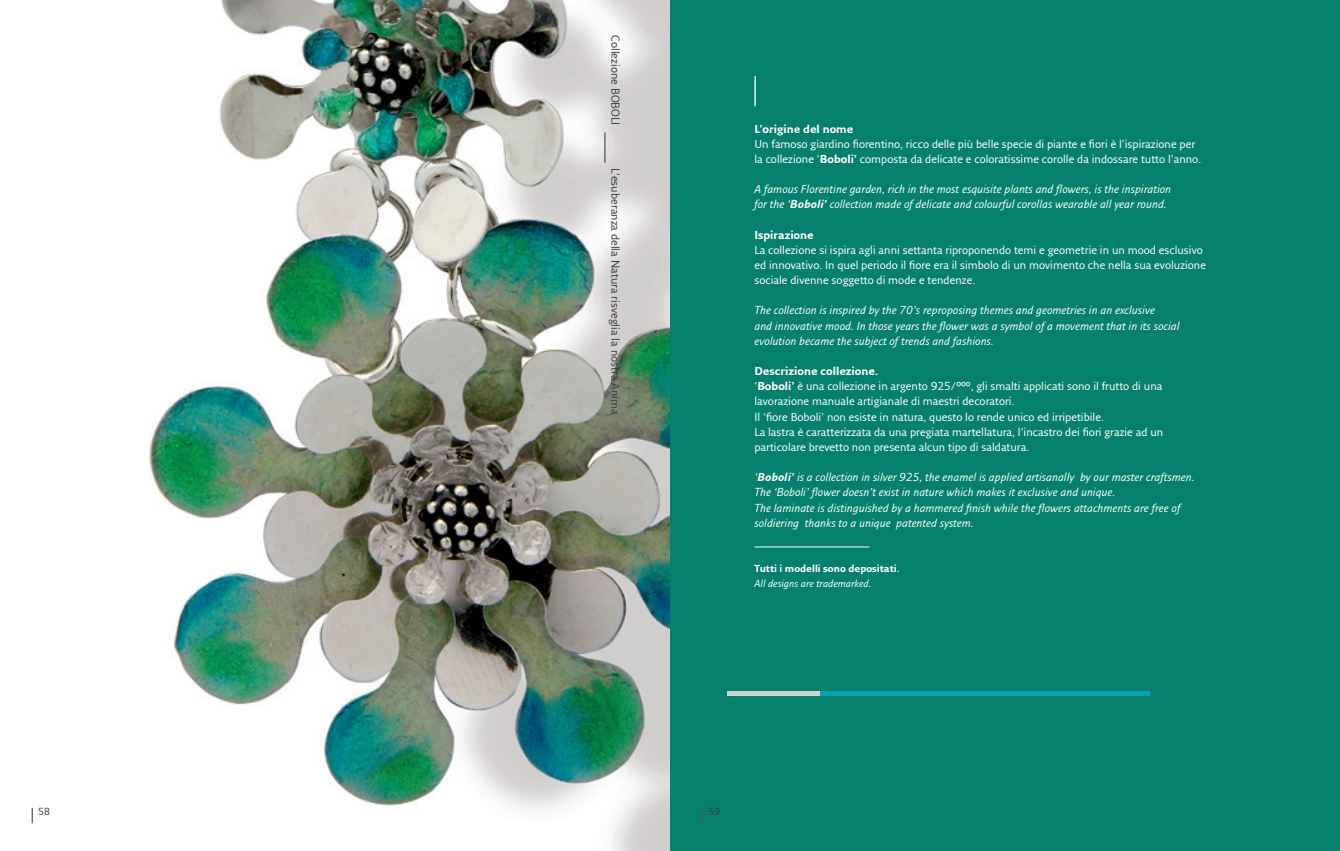
<style>
.page{position:relative;width:1340px;height:851px;background:#fff}
.page>*{position:absolute;margin:0;border:0;box-sizing:border-box;transform-origin:0 0}
.t1{font:11.25px/15.1px "Fresco Sans Std";color:#fff}
.t2{font:italic 11.25px/15.1px "Fresco Sans Std";color:#fff}
.t3{font:11.25px "Fresco Sans Std";color:#3e3e3f}
.t4{font:700 11.25px "Fresco Sans Std";color:#fff}
.t5{font:700 10px "Fresco Sans Std";color:#fff}
.t6{font:italic 10px "Fresco Sans Std";color:#fff}
.t7{font:10px "Fresco Sans Std";color:#3e3e3f}
.s1{font-weight:700}
</style>
<div class="page">
<div style="left:670px;top:0;width:669px;height:850px;background:#04806d"></div>
<img style="left:31px;top:0;width:639px;height:850px">
<hr style="left:754px;top:76px;width:1px;height:30px;background:#fff">
<hr style="left:604px;top:132px;width:1px;height:31px;background:#57585a">
<hr style="left:820px;top:691px;width:329px;height:4px;background:#09a1b4">
<hr style="left:727px;top:691px;width:93px;height:4px;background:#d1d2d4">
<hr style="left:754px;top:546px;width:115px;height:1px;background:#fff">
<svg style="left:32px;top:807px;width:1px;height:16px"></svg>
<svg style="left:702px;top:808px;width:1px;height:15px"></svg>
<p class="t3" style="left:622px;top:35px;width:91px;rotate:90deg">Collezione BOBOLI</p>
<p class="t3" style="left:622px;top:168px;width:248px;rotate:90deg">L’esuberanza della Natura risveglia la nostra Anima</p>
<p class="t4" style="left:754px;top:121px;width:100px">L’origine del nome</p>
<p class="t1" style="left:754px;top:136px;width:442px">Un famoso giardino fiorentino, ricco delle più belle specie di piante e fiori è l’ispirazione per</p>
<p class="t1" style="left:754px;top:151px;width:448px">la collezione ‘<span class="s1">Boboli’</span> composta da delicate e coloratissime corolle da indossare tutto l’anno.</p>
<p class="t2" style="left:754px;top:181px;width:418px">A famous Florentine garden, rich in the most esquisite plants and flowers, is the inspiration</p>
<p class="t2" style="left:754px;top:196px;width:414px">for the ‘<span class="s1">Boboli’</span> collection made of delicate and colourful corollas wearable all year round.</p>
<p class="t4" style="left:754px;top:227px;width:61px">Ispirazione</p>
<p class="t1" style="left:754px;top:242px;width:453px">La collezione si ispira agli anni settanta riproponendo temi e geometrie in un mood esclusivo ed innovativo. In quel periodo il fiore era il simbolo di un movimento che nella sua evoluzione sociale divenne soggetto di mode e tendenze.</p>
<p class="t2" style="left:754px;top:302px;width:402px">The collection is inspired by the 70’s reproposing themes and geometries in an exclusive</p>
<p class="t2" style="left:754px;top:318px;width:426px">and innovative mood. In those years the flower was a symbol of a movement that in its social evolution became the subject of trends and fashions.</p>
<p class="t4" style="left:754px;top:364px;width:125px">Descrizione collezione.</p>
<p class="t1" style="left:754px;top:378px;width:409px">‘<span class="s1">Boboli’</span> è una collezione in argento 925/°°°, gli smalti applicati sono il frutto di una lavorazione manuale artigianale di maestri decoratori.</p>
<p class="t1" style="left:754px;top:409px;width:351px">Il ‘fiore Boboli’ non esiste in natura, questo lo rende unico ed irripetibile.</p>
<p class="t1" style="left:754px;top:424px;width:410px">La lastra è caratterizzata da una pregiata martellatura, l’incastro dei fiori grazie ad un particolare brevetto non presenta alcun tipo di saldatura.</p>
<p class="t2" style="left:754px;top:469px;width:441px">‘<span class="s1">Boboli’</span> is a collection in silver 925, the enamel is applied artisanally by our master craftsmen.<br>The ‘Boboli’ flower doesn’t exist in nature which makes it exclusive and unique.</p>
<p class="t2" style="left:754px;top:499px;width:427px">The laminate is distinguished by a hammered finish while the flowers attachments are free of soldiering thanks to a unique patented system.</p>
<p class="t5" style="left:754px;top:562px;width:146px">Tutti i modelli sono depositati.</p>
<p class="t6" style="left:754px;top:577px;width:118px">All designs are trademarked.</p>
<p class="t7" style="left:38px;top:805px;width:13px">58</p>
<p class="t7" style="left:708px;top:805px;width:13px">59</p>
</div>
